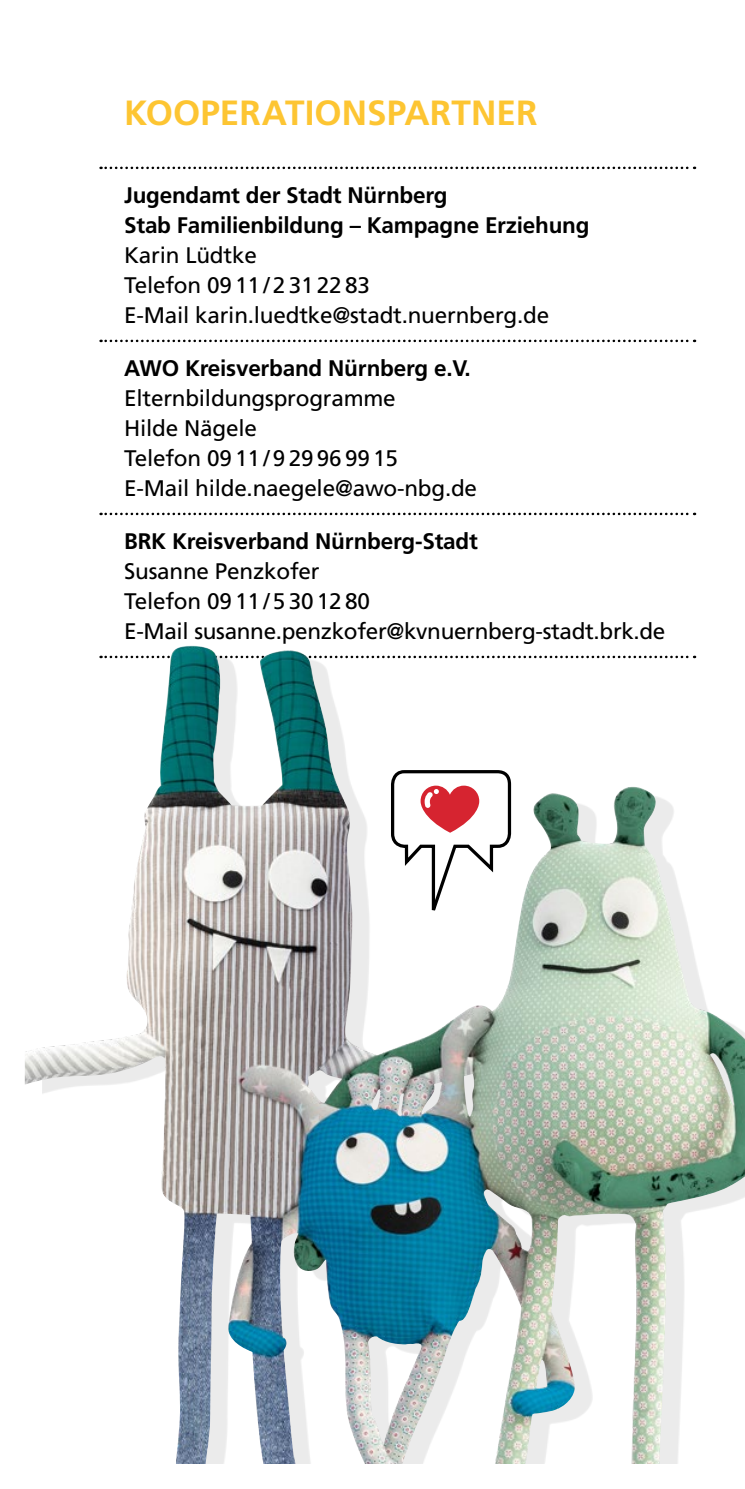
<style>
.page{position:relative;width:745px;height:1489px;background:#fff}
.page>*{position:absolute;margin:0;border:0;box-sizing:border-box;transform-origin:0 0}
.t1{font:700 35px "Frutiger";color:#fdc532}
.t2{font:22.5px/30px "Frutiger";letter-spacing:-.01em;color:#000}
.t3{font:700 22.5px/30px "Frutiger";letter-spacing:-.01em;color:#000}
</style>
<div class="page">
<svg style="left:100px;top:167px;width:594px;height:2px"></svg>
<svg style="left:100px;top:339px;width:594px;height:3px"></svg>
<svg style="left:100px;top:512px;width:594px;height:3px"></svg>
<img style="left:25px;top:646px;width:719px;height:817px">
<svg style="left:389px;top:768px;width:123px;height:145px"></svg>
<h1 class="t1" style="left:124px;top:92px;width:414px">KOOPERATIONSPARTNER</h1>
<p class="t3" style="left:124px;top:180px;width:466px">Jugendamt der Stadt Nürnberg<br>Stab Familienbildung – Kampagne Erziehung</p>
<p class="t2" style="left:124px;top:240px;width:426px">Karin Lüdtke<br>Telefon 09 11 / 2 31 22 83<br>E-Mail karin.luedtke@stadt.nuernberg.de</p>
<p class="t3" style="left:124px;top:353px;width:348px">AWO Kreisverband Nürnberg e.V.</p>
<p class="t2" style="left:124px;top:383px;width:354px">Elternbildungsprogramme<br>Hilde Nägele<br>Telefon 09 11 / 9 29 96 99 15<br>E-Mail hilde.naegele@awo-nbg.de</p>
<p class="t3" style="left:124px;top:526px;width:355px">BRK Kreisverband Nürnberg-Stadt</p>
<p class="t2" style="left:124px;top:556px;width:542px">Susanne Penzkofer<br>Telefon 09 11 / 5 30 12 80<br>E-Mail susanne.penzkofer@kvnuernberg-stadt.brk.de</p>
</div>
